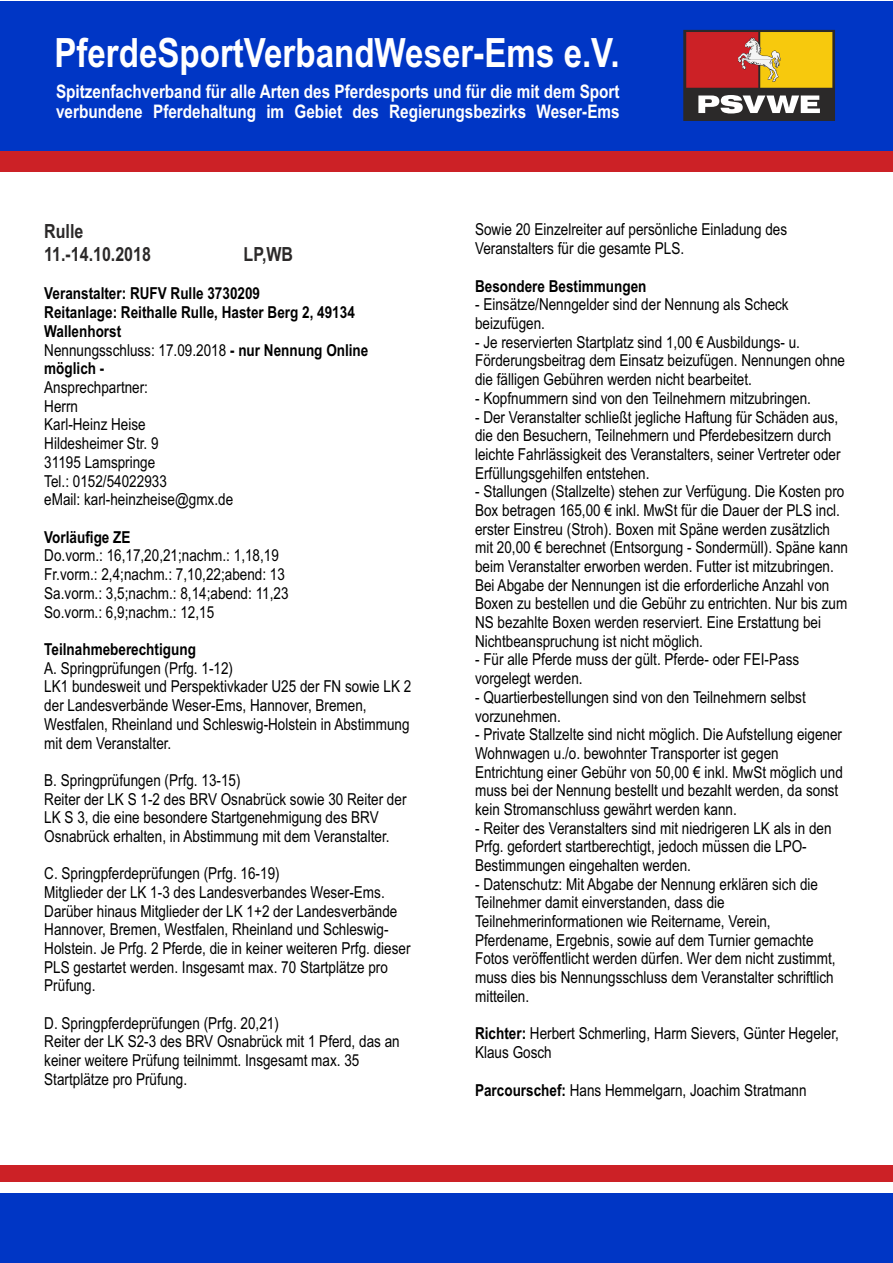
<style>
.page{position:relative;width:893px;height:1263px;background:#fff}
.page>*{position:absolute;margin:0;border:0;box-sizing:border-box;transform-origin:0 0}
.t1{font:700 40.35px "Arial Narrow";color:#fff}
.t2{font:700 19.5px/22.4px "Arial Narrow";color:#2b2929}
.t3{font:700 18.6px/20.1px "Arial Narrow";color:#fff}
.t4{font:16.5px/18.8px "Arial Narrow";color:#000}
.t5{font:700 16.5px/18.9px "Arial Narrow";color:#000}
.s1{font-weight:400}
.s2{font-weight:700}
</style>
<div class="page">
<div style="left:0;top:1192px;width:893px;height:70px;background:#0036c5"></div>
<div style="left:0;top:1px;width:893px;height:160px;background:#0036c5"></div>
<div style="left:0;top:151px;width:893px;height:21px;background:#cc2126"></div>
<svg style="left:683px;top:30px;width:152px;height:91px"></svg>
<div style="left:0;top:1165px;width:893px;height:16px;background:#cc2126"></div>
<h1 class="t1" style="left:54px;top:38px;width:567px">PferdeSportVerbandWeser-Ems e.V.</h1>
<p class="t3" style="left:56px;top:83px;width:565px">Spitzenfachverband für alle Arten des Pferdesports und für die mit dem Sport verbundene Pferdehaltung im Gebiet des Regierungsbezirks Weser-Ems</p>
<p class="t2" style="left:44px;top:222px;width:108px">Rulle<br>11.-14.10.2018</p>
<p class="t2" style="left:244px;top:244px;width:51px">LP,WB</p>
<p class="t5" style="left:44px;top:285px;width:326px">Veranstalter: RUFV Rulle 3730209<br>Reitanlage: Reithalle Rulle, Haster Berg 2, 49134<br>Wallenhorst<br><span class="s1">Nennungsschluss: 17.09.2018</span> - nur Nennung Online möglich -</p>
<p class="t4" style="left:44px;top:379px;width:190px">Ansprechpartner:<br>Herrn<br>Karl-Heinz Heise<br>Hildesheimer Str. 9<br>31195 Lamspringe<br>Tel.: 0152/54022933<br>eMail: karl-heinzheise@gmx.de</p>
<p class="t5" style="left:44px;top:529px;width:88px">Vorläufige ZE</p>
<p class="t4" style="left:44px;top:548px;width:246px">Do.vorm.: 16,17,20,21;nachm.: 1,18,19<br>Fr.vorm.: 2,4;nachm.: 7,10,22;abend: 13<br>Sa.vorm.: 3,5;nachm.: 8,14;abend: 11,23<br>So.vorm.: 6,9;nachm.: 12,15</p>
<p class="t5" style="left:44px;top:641px;width:153px">Teilnahmeberechtigung</p>
<p class="t4" style="left:44px;top:660px;width:369px">A. Springprüfungen (Prfg. 1-12)<br>LK1 bundesweit und Perspektivkader U25 der FN sowie LK 2 der Landesverbände Weser-Ems, Hannover, Bremen, Westfalen, Rheinland und Schleswig-Holstein in Abstimmung mit dem Veranstalter.</p>
<p class="t4" style="left:44px;top:772px;width:364px">B. Springprüfungen (Prfg. 13-15)<br>Reiter der LK S 1-2 des BRV Osnabrück sowie 30 Reiter der LK S 3, die eine besondere Startgenehmigung des BRV Osnabrück erhalten, in Abstimmung mit dem Veranstalter.</p>
<p class="t4" style="left:44px;top:866px;width:368px">C. Springpferdeprüfungen (Prfg. 16-19)<br>Mitglieder der LK 1-3 des Landesverbandes Weser-Ems.<br>Darüber hinaus Mitglieder der LK 1+2 der Landesverbände Hannover, Bremen, Westfalen, Rheinland und Schleswig-Holstein. Je Prfg. 2 Pferde, die in keiner weiteren Prfg. dieser PLS gestartet werden. Insgesamt max. 70 Startplätze pro Prüfung.</p>
<p class="t4" style="left:44px;top:1015px;width:357px">D. Springpferdeprüfungen (Prfg. 20,21)<br>Reiter der LK S2-3 des BRV Osnabrück mit 1 Pferd, das an keiner weitere Prüfung teilnimmt. Insgesamt max. 35<br>Startplätze pro Prüfung.</p>
<p class="t4" style="left:475px;top:222px;width:314px">Sowie 20 Einzelreiter auf persönliche Einladung des<br>Veranstalters für die gesamte PLS.</p>
<p class="t5" style="left:475px;top:278px;width:173px">Besondere Bestimmungen</p>
<p class="t4" style="left:475px;top:297px;width:315px">- Einsätze/Nenngelder sind der Nennung als Scheck beizufügen.</p>
<p class="t4" style="left:475px;top:334px;width:372px">- Je reservierten Startplatz sind 1,00 € Ausbildungs- u.<br>Förderungsbeitrag dem Einsatz beizufügen. Nennungen ohne die fälligen Gebühren werden nicht bearbeitet.</p>
<p class="t4" style="left:475px;top:390px;width:337px">- Kopfnummern sind von den Teilnehmern mitzubringen.</p>
<p class="t4" style="left:475px;top:409px;width:367px">- Der Veranstalter schließt jegliche Haftung für Schäden aus, die den Besuchern, Teilnehmern und Pferdebesitzern durch leichte Fahrlässigkeit des Veranstalters, seiner Vertreter oder Erfüllungsgehilfen entstehen.</p>
<p class="t4" style="left:475px;top:484px;width:375px">- Stallungen (Stallzelte) stehen zur Verfügung. Die Kosten pro Box betragen 165,00 € inkl. MwSt für die Dauer der PLS incl. erster Einstreu (Stroh). Boxen mit Späne werden zusätzlich mit 20,00 € berechnet (Entsorgung - Sondermüll). Späne kann beim Veranstalter erworben werden. Futter ist mitzubringen.<br>Bei Abgabe der Nennungen ist die erforderliche Anzahl von Boxen zu bestellen und die Gebühr zu entrichten. Nur bis zum NS bezahlte Boxen werden reserviert. Eine Erstattung bei Nichtbeanspruchung ist nicht möglich.</p>
<p class="t4" style="left:475px;top:652px;width:326px">- Für alle Pferde muss der gült. Pferde- oder FEI-Pass vorgelegt werden.</p>
<p class="t4" style="left:475px;top:689px;width:332px">- Quartierbestellungen sind von den Teilnehmern selbst vorzunehmen.</p>
<p class="t4" style="left:475px;top:726px;width:369px">- Private Stallzelte sind nicht möglich. Die Aufstellung eigener Wohnwagen u./o. bewohnter Transporter ist gegen Entrichtung einer Gebühr von 50,00 € inkl. MwSt möglich und muss bei der Nennung bestellt und bezahlt werden, da sonst kein Stromanschluss gewährt werden kann.</p>
<p class="t4" style="left:475px;top:820px;width:358px">- Reiter des Veranstalters sind mit niedrigeren LK als in den<br>Prfg. gefordert startberechtigt, jedoch müssen die LPO-<br>Bestimmungen eingehalten werden.</p>
<p class="t4" style="left:475px;top:876px;width:362px">- Datenschutz: Mit Abgabe der Nennung erklären sich die Teilnehmer damit einverstanden, dass die Teilnehmerinformationen wie Reitername, Verein, Pferdename, Ergebnis, sowie auf dem Turnier gemachte Fotos veröffentlicht werden dürfen. Wer dem nicht zustimmt, muss dies bis Nennungsschluss dem Veranstalter schriftlich mitteilen.</p>
<p class="t4" style="left:475px;top:1026px;width:365px"><span class="s2">Richter:</span> Herbert Schmerling, Harm Sievers, Günter Hegeler,<br>Klaus Gosch</p>
<p class="t4" style="left:475px;top:1082px;width:333px"><span class="s2">Parcourschef:</span> Hans Hemmelgarn, Joachim Stratmann</p>
</div>
